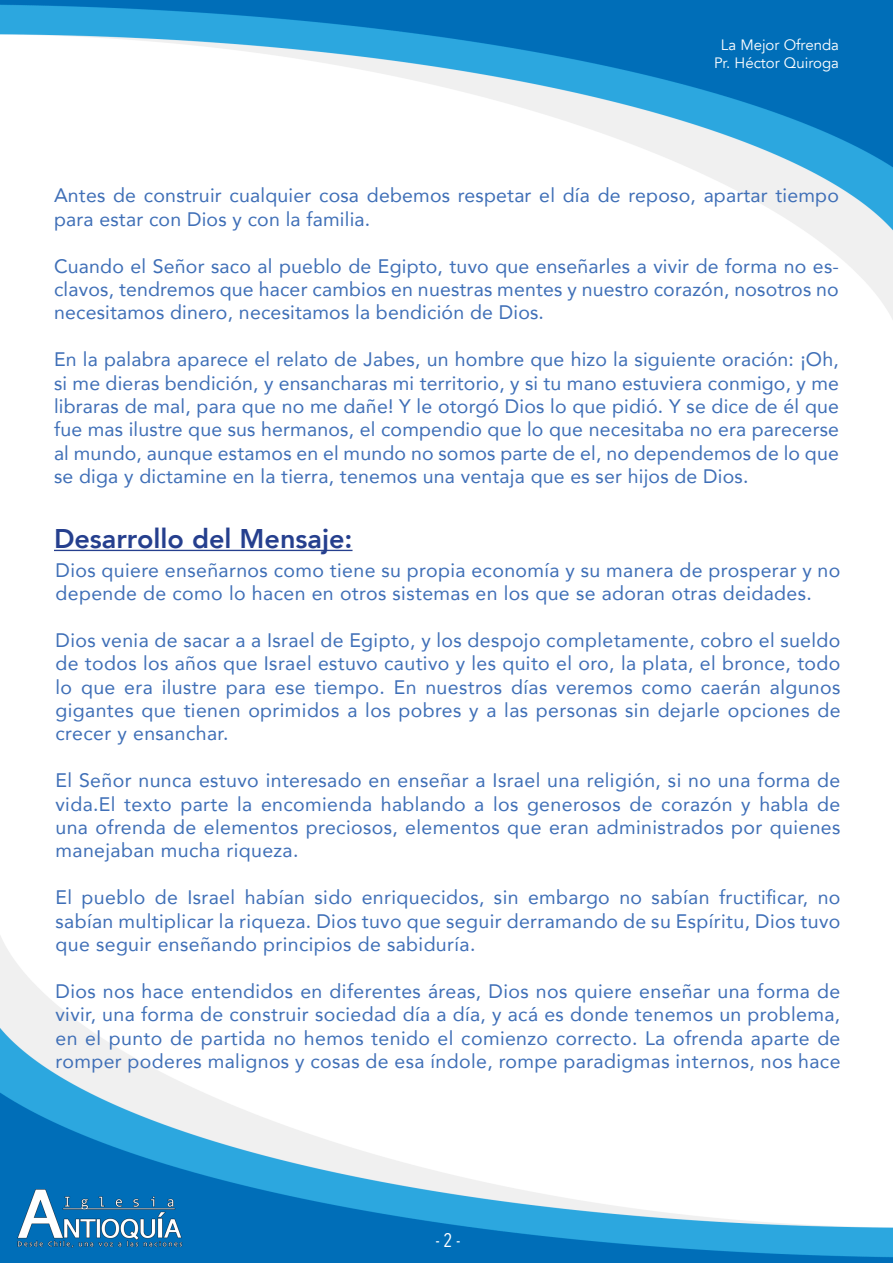
<style>
.page{position:relative;width:893px;height:1263px;background:#fff}
.page>*{position:absolute;margin:0;border:0;box-sizing:border-box;transform-origin:0 0}
.t1{font:800 27px "Avenir";color:#253f8e}
.t2{font:19.5px/23.4px "Avenir";letter-spacing:.02em;color:#3f6fb7;text-align:justify}
.t3{font:19.5px "Avenir Next Condensed";color:#fff}
.t4{font:15px "Avenir";color:#fff}
</style>
<div class="page">
<img style="left:0;top:0;width:893px;height:1263px">
<hr style="left:54px;top:550px;width:299px;height:1px;background:#253f8e">
<p class="t4" style="left:721px;top:36px;width:120px">La Mejor Ofrenda</p>
<p class="t4" style="left:714px;top:54px;width:126px">Pr. Héctor Quiroga</p>
<p class="t2" style="left:54px;top:183px;width:786px">Antes de construir cualquier cosa debemos respetar el día de reposo, apartar tiempo para estar con Dios y con la familia.</p>
<p class="t2" style="left:54px;top:254px;width:786px">Cuando el Señor saco al pueblo de Egipto, tuvo que enseñarles a vivir de forma no es&shy;clavos, tendremos que hacer cambios en nuestras mentes y nuestro corazón, nosotros no necesitamos dinero, necesitamos la bendición de Dios.</p>
<p class="t2" style="left:54px;top:347px;width:787px">En la palabra aparece el relato de Jabes, un hombre que hizo la siguiente oración: ¡Oh, si me dieras bendición, y ensancharas mi territorio, y si tu mano estuviera conmigo, y me libraras de mal, para que no me dañe! Y le otorgó Dios lo que pidió. Y se dice de él que fue mas ilustre que sus hermanos, el compendio que lo que necesitaba no era parecerse al mundo, aunque estamos en el mundo no somos parte de el, no dependemos de lo que se diga y dictamine en la tierra, tenemos una ventaja que es ser hijos de Dios.</p>
<p class="t1" style="left:54px;top:518px;width:300px">Desarrollo del Mensaje:</p>
<p class="t2" style="left:56px;top:558px;width:786px">Dios quiere enseñarnos como tiene su propia economía y su manera de prosperar y no depende de como lo hacen en otros sistemas en los que se adoran otras deidades.</p>
<p class="t2" style="left:56px;top:628px;width:786px">Dios venia de sacar a a Israel de Egipto, y los despojo completamente, cobro el sueldo de todos los años que Israel estuvo cautivo y les quito el oro, la plata, el bronce, todo lo que era ilustre para ese tiempo. En nuestros días veremos como caerán algunos gigantes que tienen oprimidos a los pobres y a las personas sin dejarle opciones de crecer y ensanchar.</p>
<p class="t2" style="left:56px;top:768px;width:786px">El Señor nunca estuvo interesado en enseñar a Israel una religión, si no una forma de vida.El texto parte la encomienda hablando a los generosos de corazón y habla de una ofrenda de elementos preciosos, elementos que eran administrados por quienes manejaban mucha riqueza.</p>
<p class="t2" style="left:56px;top:885px;width:786px">El pueblo de Israel habían sido enriquecidos, sin embargo no sabían fructificar, no sabían multiplicar la riqueza. Dios tuvo que seguir derramando de su Espíritu, Dios tuvo que seguir enseñando principios de sabiduría.</p>
<p class="t2" style="left:56px;top:979px;width:786px">Dios nos hace entendidos en diferentes áreas, Dios nos quiere enseñar una forma de vivir, una forma de construir sociedad día a día, y acá es donde tenemos un problema, en el punto de partida no hemos tenido el comienzo correcto. La ofrenda aparte de romper poderes malignos y cosas de esa índole, rompe paradigmas internos, nos hace</p>
<p class="t3" style="left:435px;top:1224px;width:27px">- 2 -</p>
</div>
